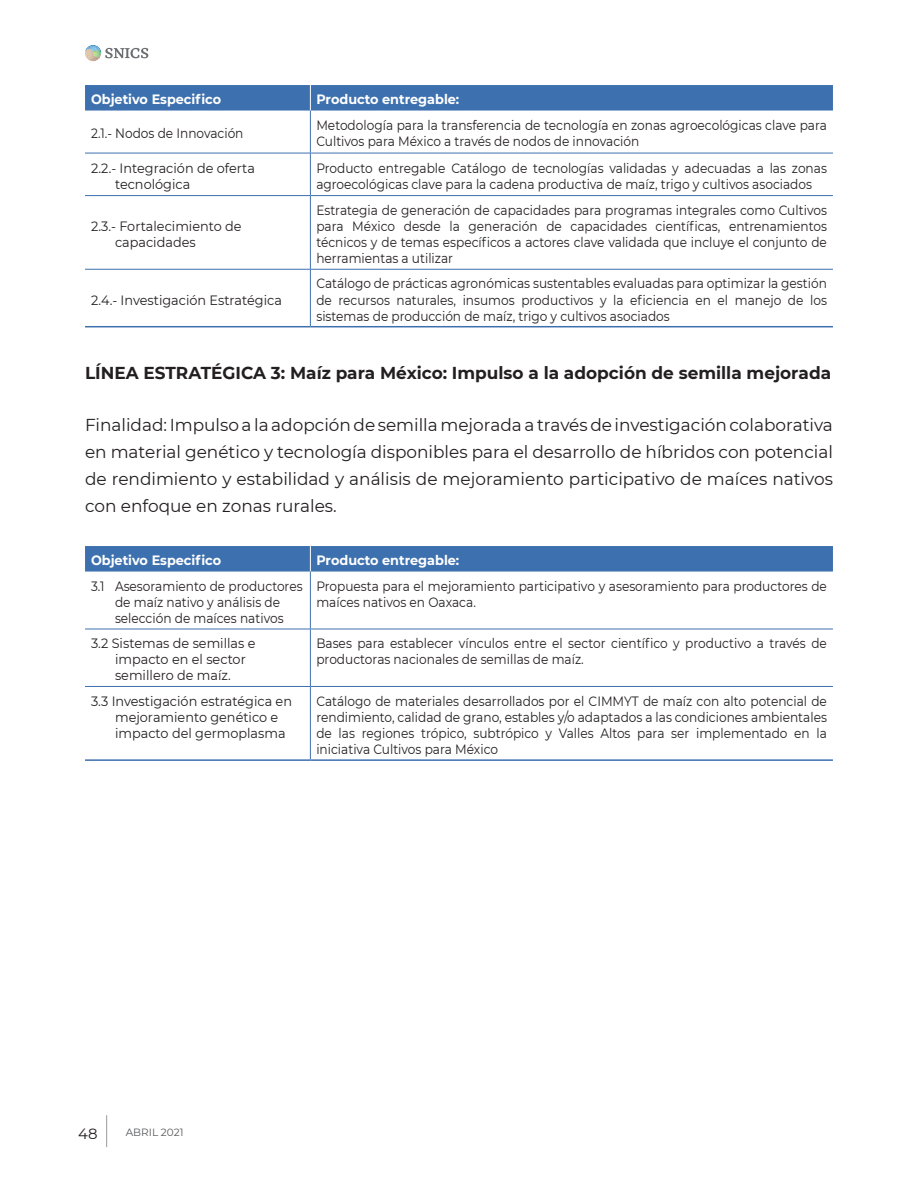
<style>
.page{position:relative;width:918px;height:1188px;background:#fff}
.page>*{position:absolute;margin:0;border:0;box-sizing:border-box;transform-origin:0 0}
.body_text{font:17.25px/27px "Montserrat";color:#231f20;text-align:justify}
.body_text-2{font:700 17.25px "Montserrat";color:#231f20}
.t1{font:14.85px "Montserrat";color:#231f20}
.table_text{font:13.5px/16.2px "Montserrat";color:#231f20;scale:.9 1}
.table_text-2{font:13.5px/16.2px "Montserrat";color:#231f20;scale:.95 1}
.table_text-3{font:700 13.5px "Montserrat";color:#fff;scale:.95 1}
.t2{font:10.5px "Montserrat";color:#57585a}
</style>
<div class="page">
<hr style="left:106px;top:1115px;width:1px;height:32px;background:#99989b">
<svg style="left:85px;top:45px;width:63px;height:16px"></svg>
<div style="left:85px;top:85px;width:748px;height:26px;background:#3d70ae"></div>
<hr style="left:310px;top:111px;width:1px;height:42px;background:#3d70ae">
<hr style="left:310px;top:153px;width:1px;height:42px;background:#3d70ae">
<hr style="left:310px;top:196px;width:1px;height:73px;background:#3d70ae">
<hr style="left:310px;top:270px;width:1px;height:56px;background:#3d70ae">
<hr style="left:85px;top:153px;width:225px;height:1px;background:#3d70ae">
<hr style="left:85px;top:195px;width:225px;height:1px;background:#3d70ae">
<hr style="left:85px;top:269px;width:225px;height:1px;background:#3d70ae">
<hr style="left:310px;top:153px;width:523px;height:1px;background:#3d70ae">
<hr style="left:310px;top:195px;width:523px;height:1px;background:#3d70ae">
<hr style="left:310px;top:269px;width:523px;height:1px;background:#3d70ae">
<hr style="left:85px;top:326px;width:225px;height:1px;background:#3d70ae">
<hr style="left:310px;top:326px;width:523px;height:1px;background:#3d70ae">
<div style="left:85px;top:546px;width:748px;height:26px;background:#3d70ae"></div>
<hr style="left:310px;top:572px;width:1px;height:57px;background:#3d70ae">
<hr style="left:310px;top:629px;width:1px;height:57px;background:#3d70ae">
<hr style="left:310px;top:687px;width:1px;height:72px;background:#3d70ae">
<hr style="left:85px;top:629px;width:225px;height:1px;background:#3d70ae">
<hr style="left:85px;top:686px;width:225px;height:1px;background:#3d70ae">
<hr style="left:310px;top:629px;width:523px;height:1px;background:#3d70ae">
<hr style="left:310px;top:686px;width:523px;height:1px;background:#3d70ae">
<hr style="left:85px;top:759px;width:225px;height:2px;background:#3d70ae">
<hr style="left:310px;top:759px;width:523px;height:2px;background:#3d70ae">
<p class="table_text-3" style="left:91px;top:90px;width:138px">Objetivo Especifico</p>
<p class="table_text-3" style="left:316px;top:90px;width:152px">Producto entregable:</p>
<p class="table_text" style="left:91px;top:125px;width:171px">2.1.- Nodos de Innovación</p>
<p class="table_text" style="left:316px;top:117px;width:569px">Metodología para la transferencia de tecnología en zonas agroecológicas clave para<br>Cultivos para México a través de nodos de innovación</p>
<p class="table_text-2" style="left:115px;top:159px;width:149px;text-indent:-24px">2.2.- Integración de oferta tecnológica</p>
<p class="table_text" style="left:316px;top:159px;width:569px">Producto entregable Catálogo de tecnologías validadas y adecuadas a las zonas agroecológicas clave para la cadena productiva de maíz, trigo y cultivos asociados</p>
<p class="table_text-2" style="left:115px;top:217px;width:135px;text-indent:-24px">2.3.- Fortalecimiento de capacidades</p>
<p class="table_text" style="left:316px;top:201px;width:569px;text-align:justify">Estrategia de generación de capacidades para programas integrales como Cultivos para México desde la generación de capacidades científicas, entrenamientos técnicos y de temas específicos a actores clave validada que incluye el conjunto de herramientas a utilizar</p>
<p class="table_text-2" style="left:91px;top:291px;width:202px">2.4.- Investigación Estratégica</p>
<p class="table_text" style="left:316px;top:275px;width:569px;text-align:justify">Catálogo de prácticas agronómicas sustentables evaluadas para optimizar la gestión de recursos naturales, insumos productivos y la eficiencia en el manejo de los sistemas de producción de maíz, trigo y cultivos asociados</p>
<p class="body_text-2" style="left:85px;top:360px;width:748px">LÍNEA ESTRATÉGICA 3: Maíz para México: Impulso a la adopción de semilla mejorada</p>
<p class="body_text" style="left:85px;top:411px;width:749px">Finalidad: Impulso a la adopción de semilla mejorada a través de investigación colaborativa en material genético y tecnología disponibles para el desarrollo de híbridos con potencial de rendimiento y estabilidad y análisis de mejoramiento participativo de maíces nativos con enfoque en zonas rurales.</p>
<p class="table_text-3" style="left:91px;top:551px;width:138px">Objetivo Especifico</p>
<p class="table_text-3" style="left:316px;top:551px;width:152px">Producto entregable:</p>
<p class="table_text" style="left:91px;top:577px;width:237px;text-align:center">3.1 Asesoramiento de productores de maíz nativo y análisis de selección de maíces nativos</p>
<p class="table_text" style="left:316px;top:577px;width:569px">Propuesta para el mejoramiento participativo y asesoramiento para productores de maíces nativos en Oaxaca.</p>
<p class="table_text-2" style="left:115px;top:635px;width:149px;text-indent:-24px">3.2 Sistemas de semillas e impacto en el sector semillero de maíz.</p>
<p class="table_text" style="left:316px;top:635px;width:569px">Bases para establecer vínculos entre el sector científico y productivo a través de productoras nacionales de semillas de maíz.</p>
<p class="table_text-2" style="left:115px;top:692px;width:188px;text-indent:-24px">3.3 Investigación estratégica en mejoramiento genético e impacto del germoplasma</p>
<p class="table_text" style="left:316px;top:692px;width:569px;text-align:justify">Catálogo de materiales desarrollados por el CIMMYT de maíz con alto potencial de rendimiento, calidad de grano, estables y/o adaptados a las condiciones ambientales de las regiones trópico, subtrópico y Valles Altos para ser implementado en la iniciativa Cultivos para México</p>
<p class="t1" style="left:78px;top:1124px;width:21px">48</p>
<p class="t2" style="left:126px;top:1125px;width:59px">ABRIL 2021</p>
</div>
